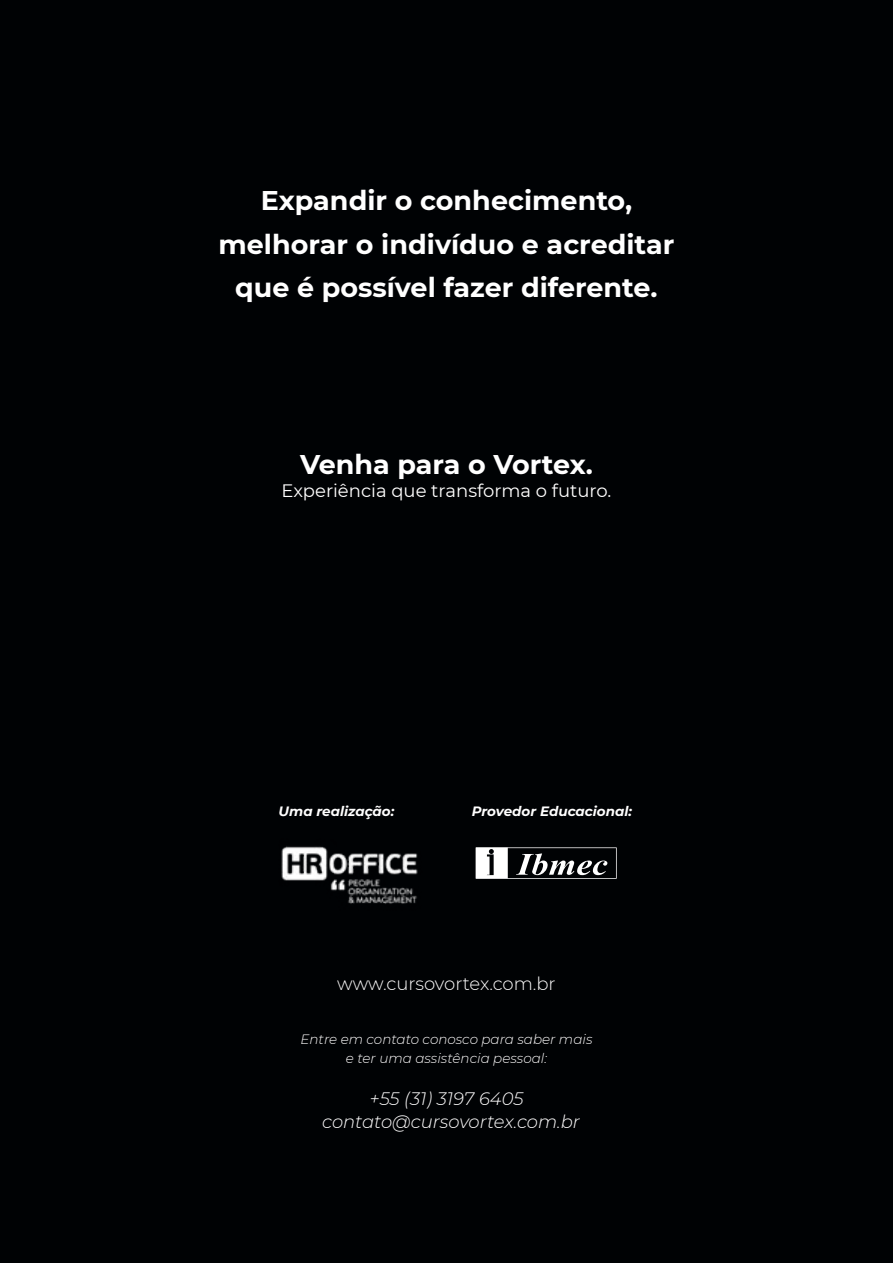
<style>
.page{position:relative;width:893px;height:1263px;background:#000204}
.page>*{position:absolute;margin:0;border:0;box-sizing:border-box;transform-origin:0 0}
.t1{font:700 27px/43.5px "Montserrat";color:#fff;text-align:center}
.t2{font:italic 300 18px/22.5px "Montserrat";color:#fff;text-align:center}
.t3{font:18px "Montserrat";color:#fff}
.t4{font:300 18px "Montserrat";letter-spacing:-.005em;color:#fff}
.t5{font:italic 300 13.5px/19.5px "Montserrat";color:#fff;text-align:center}
.t6{font:italic 700 13.5px "Montserrat";color:#fff}
</style>
<div class="page">
<img style="left:230px;top:803px;width:238px;height:134px">
<svg style="left:476px;top:847px;width:141px;height:32px"></svg>
<p class="t1" style="left:218px;top:178px;width:458px">Expandir o conhecimento, melhorar o indivíduo e acreditar que é possível fazer diferente.</p>
<p class="t1" style="left:300px;top:441px;width:294px">Venha para o Vortex.</p>
<p class="t3" style="left:282px;top:478px;width:331px">Experiência que transforma o futuro.</p>
<p class="t6" style="left:279px;top:801px;width:117px">Uma realização:</p>
<p class="t6" style="left:472px;top:801px;width:162px">Provedor Educacional:</p>
<p class="t4" style="left:337px;top:972px;width:220px">www.cursovortex.com.br</p>
<p class="t5" style="left:301px;top:1029px;width:293px">Entre em contato conosco para saber mais e ter uma assistência pessoal:</p>
<p class="t2" style="left:322px;top:1087px;width:259px">+55 (31) 3197 6405 contato@cursovortex.com.br</p>
</div>
